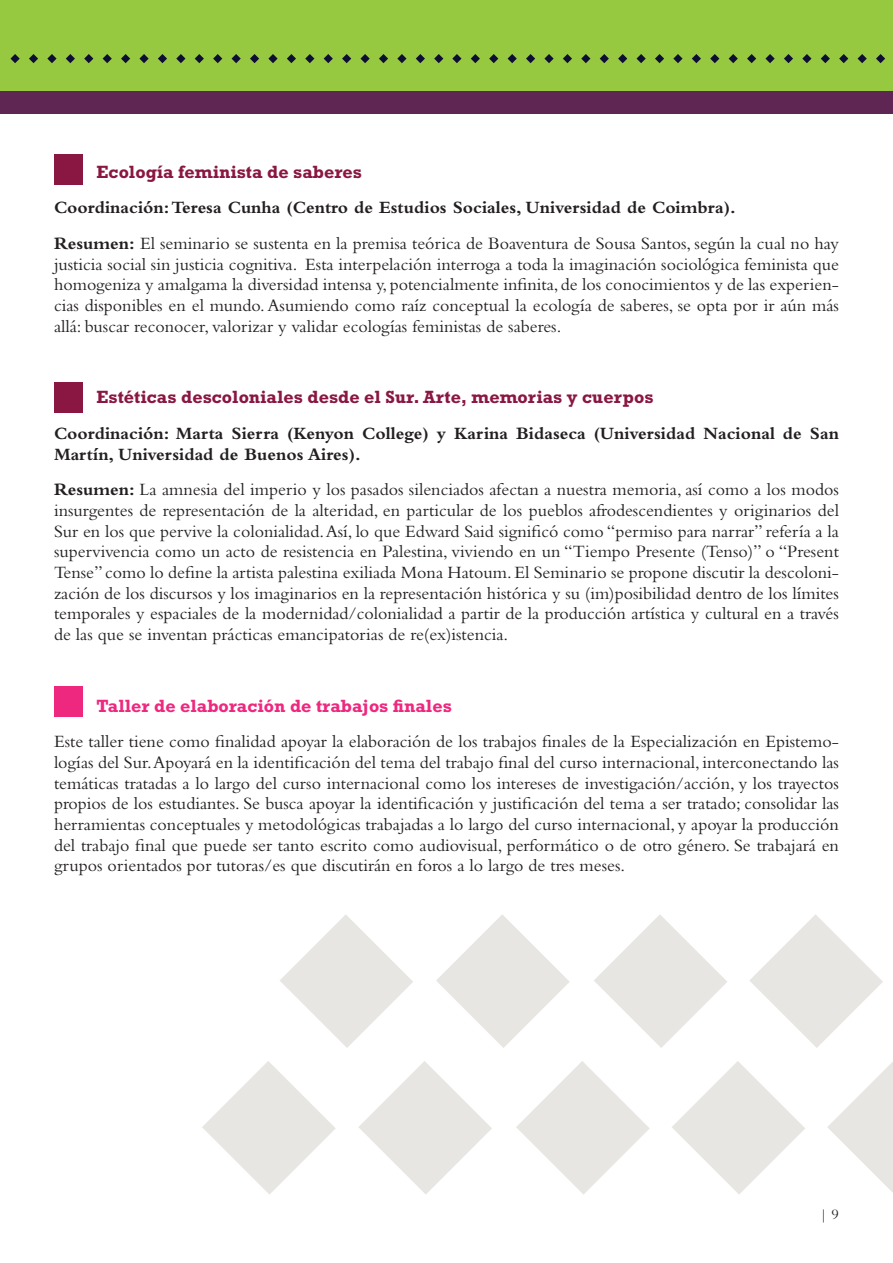
<style>
.page{position:relative;width:893px;height:1263px;background:#fff}
.page>*{position:absolute;margin:0;border:0;box-sizing:border-box;transform-origin:0 0}
.t1{font:18px/20.7px "Bembo Std";color:#231f20;text-align:justify}
.t2{font:700 18px/20.7px "Bembo Std";color:#231f20}
.t3{font:700 18px "Rockwell Std";color:#891742}
.t4{font:700 18px "Rockwell Std";color:#ee287e}
.t5{font:15px "Bembo Std";color:#231f20}
.s1{font-weight:700}
</style>
<div class="page">
<div style="left:0;top:0;width:893px;height:109px;background:#96c93f"></div>
<svg style="left:10px;top:54px;width:10px;height:9px"></svg>
<svg style="left:84px;top:54px;width:9px;height:9px"></svg>
<svg style="left:158px;top:54px;width:9px;height:9px"></svg>
<svg style="left:232px;top:54px;width:9px;height:9px"></svg>
<svg style="left:305px;top:54px;width:9px;height:9px"></svg>
<svg style="left:379px;top:54px;width:9px;height:9px"></svg>
<svg style="left:47px;top:54px;width:10px;height:9px"></svg>
<svg style="left:121px;top:54px;width:9px;height:9px"></svg>
<svg style="left:195px;top:54px;width:9px;height:9px"></svg>
<svg style="left:268px;top:54px;width:10px;height:9px"></svg>
<svg style="left:342px;top:54px;width:9px;height:9px"></svg>
<svg style="left:416px;top:54px;width:9px;height:9px"></svg>
<svg style="left:29px;top:54px;width:9px;height:9px"></svg>
<svg style="left:103px;top:54px;width:9px;height:9px"></svg>
<svg style="left:176px;top:54px;width:9px;height:9px"></svg>
<svg style="left:250px;top:54px;width:9px;height:9px"></svg>
<svg style="left:324px;top:54px;width:9px;height:9px"></svg>
<svg style="left:397px;top:54px;width:10px;height:9px"></svg>
<svg style="left:66px;top:54px;width:9px;height:9px"></svg>
<svg style="left:139px;top:54px;width:10px;height:9px"></svg>
<svg style="left:213px;top:54px;width:9px;height:9px"></svg>
<svg style="left:287px;top:54px;width:9px;height:9px"></svg>
<svg style="left:360px;top:54px;width:10px;height:9px"></svg>
<svg style="left:434px;top:54px;width:9px;height:9px"></svg>
<svg style="left:452px;top:54px;width:9px;height:9px"></svg>
<svg style="left:526px;top:54px;width:9px;height:9px"></svg>
<svg style="left:600px;top:54px;width:9px;height:9px"></svg>
<svg style="left:673px;top:54px;width:10px;height:9px"></svg>
<svg style="left:747px;top:54px;width:9px;height:9px"></svg>
<svg style="left:821px;top:54px;width:9px;height:9px"></svg>
<svg style="left:489px;top:54px;width:9px;height:9px"></svg>
<svg style="left:563px;top:54px;width:9px;height:9px"></svg>
<svg style="left:636px;top:54px;width:10px;height:9px"></svg>
<svg style="left:710px;top:54px;width:9px;height:9px"></svg>
<svg style="left:784px;top:54px;width:9px;height:9px"></svg>
<svg style="left:857px;top:54px;width:10px;height:9px"></svg>
<svg style="left:471px;top:54px;width:9px;height:9px"></svg>
<svg style="left:544px;top:54px;width:10px;height:9px"></svg>
<svg style="left:618px;top:54px;width:9px;height:9px"></svg>
<svg style="left:692px;top:54px;width:9px;height:9px"></svg>
<svg style="left:765px;top:54px;width:10px;height:9px"></svg>
<svg style="left:839px;top:54px;width:9px;height:9px"></svg>
<svg style="left:508px;top:54px;width:9px;height:9px"></svg>
<svg style="left:581px;top:54px;width:9px;height:9px"></svg>
<svg style="left:655px;top:54px;width:9px;height:9px"></svg>
<svg style="left:729px;top:54px;width:9px;height:9px"></svg>
<svg style="left:802px;top:54px;width:9px;height:9px"></svg>
<svg style="left:876px;top:54px;width:9px;height:9px"></svg>
<div style="left:0;top:91px;width:893px;height:22px;background:#5f2553"></div>
<div style="left:54px;top:154px;width:29px;height:31px;background:#891742"></div>
<div style="left:54px;top:382px;width:29px;height:31px;background:#891742"></div>
<div style="left:54px;top:686px;width:29px;height:31px;background:#ee287e"></div>
<svg style="left:359px;top:1061px;width:133px;height:133px"></svg>
<svg style="left:436px;top:914px;width:134px;height:134px"></svg>
<svg style="left:280px;top:914px;width:133px;height:134px"></svg>
<svg style="left:516px;top:1061px;width:134px;height:133px"></svg>
<svg style="left:594px;top:915px;width:133px;height:133px"></svg>
<svg style="left:672px;top:1061px;width:133px;height:133px"></svg>
<svg style="left:827px;top:1062px;width:66px;height:131px"></svg>
<svg style="left:202px;top:1061px;width:134px;height:133px"></svg>
<svg style="left:749px;top:914px;width:134px;height:134px"></svg>
<p class="t3" style="left:97px;top:161px;width:267px">Ecología feminista de saberes</p>
<p class="t1" style="left:54px;top:189px;width:786px;line-height:35.7px"><span class="s1">Coordinación: Teresa Cunha (Centro de Estudios Sociales, Universidad de Coimbra).<br>Resumen:</span> El seminario se sustenta en la premisa teórica de Boaventura de Sousa Santos, según la cual no hay</p>
<p class="t1" style="left:54px;top:253px;width:786px">justicia social sin justicia cognitiva. Esta interpelación interroga a toda la imaginación sociológica feminista que homogeniza y amalgama la diversidad intensa y, potencialmente infinita, de los conocimientos y de las experien&shy;cias disponibles en el mundo. Asumiendo como raíz conceptual la ecología de saberes, se opta por ir aún más allá: buscar reconocer, valorizar y validar ecologías feministas de saberes.</p>
<p class="t3" style="left:97px;top:386px;width:558px">Estéticas descoloniales desde el Sur. Arte, memorias y cuerpos</p>
<p class="t2" style="left:54px;top:423px;width:786px">Coordinación: Marta Sierra (Kenyon College) y Karina Bidaseca (Universidad Nacional de San<br>Martín, Universidad de Buenos Aires).</p>
<p class="t1" style="left:54px;top:479px;width:786px"><span class="s1">Resumen:</span> La amnesia del imperio y los pasados silenciados afectan a nuestra memoria, así como a los modos insurgentes de representación de la alteridad, en particular de los pueblos afrodescendientes y originarios del Sur en los que pervive la colonialidad. Así, lo que Edward Said significó como “permiso para narrar” refería a la supervivencia como un acto de resistencia en Palestina, viviendo en un “Tiempo Presente (Tenso)” o “Present Tense” como lo define la artista palestina exiliada Mona Hatoum. El Seminario se propone discutir la descoloni&shy;zación de los discursos y los imaginarios en la representación histórica y su (im)posibilidad dentro de los límites temporales y espaciales de la modernidad/colonialidad a partir de la producción artística y cultural en a través de las que se inventan prácticas emancipatorias de re(ex)istencia.</p>
<p class="t4" style="left:97px;top:695px;width:357px">Taller de elaboración de trabajos finales</p>
<p class="t1" style="left:54px;top:731px;width:786px">Este taller tiene como finalidad apoyar la elaboración de los trabajos finales de la Especialización en Epistemo&shy;logías del Sur. Apoyará en la identificación del tema del trabajo final del curso internacional, interconectando las temáticas tratadas a lo largo del curso internacional como los intereses de investigación/acción, y los trayectos propios de los estudiantes. Se busca apoyar la identificación y justificación del tema a ser tratado; consolidar las herramientas conceptuales y metodológicas trabajadas a lo largo del curso internacional, y apoyar la producción del trabajo final que puede ser tanto escrito como audiovisual, performático o de otro género. Se trabajará en grupos orientados por tutoras/es que discutirán en foros a lo largo de tres meses.</p>
<p class="t5" style="left:820px;top:1205px;width:21px">| 9</p>
</div>
